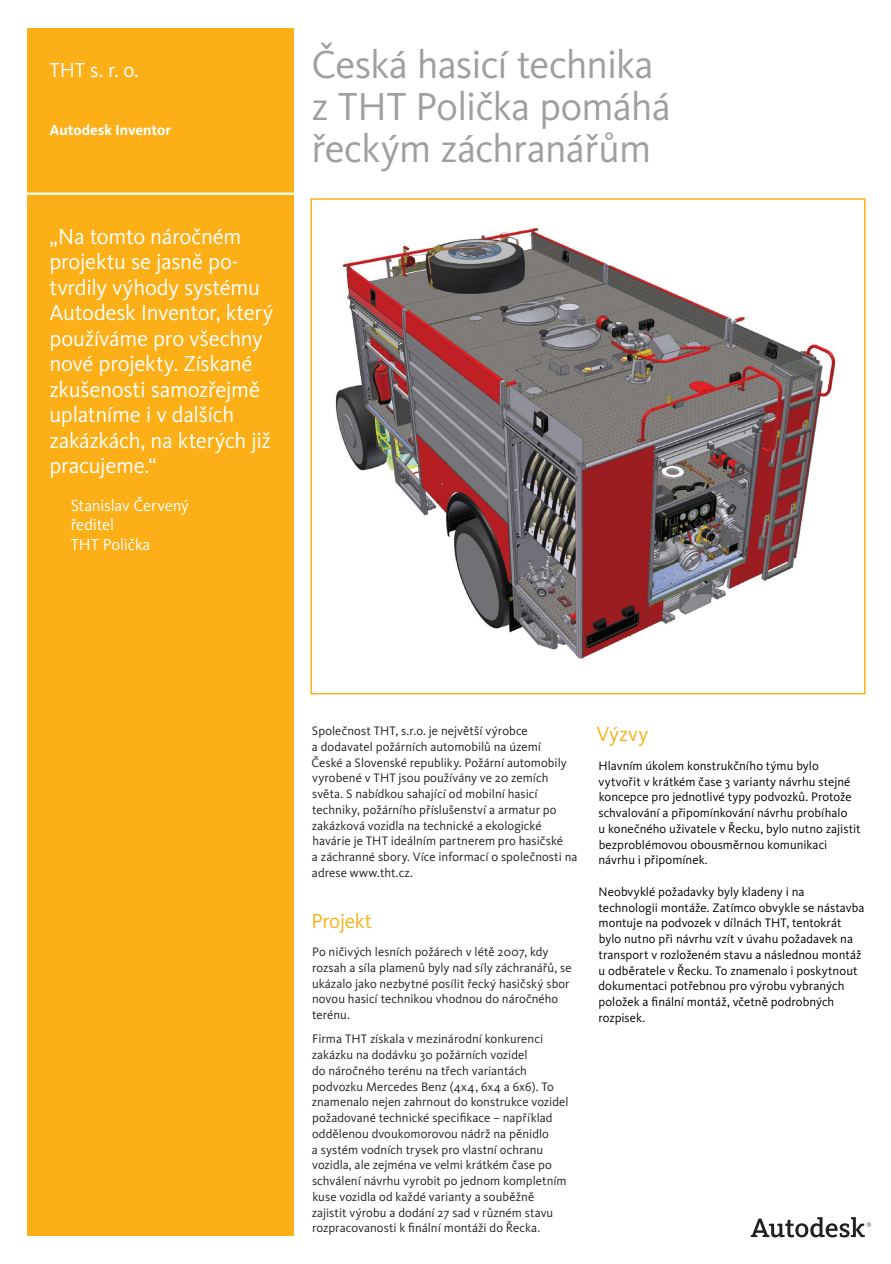
<style>
.page{position:relative;width:891px;height:1264px;background:#fff}
.page>*{position:absolute;margin:0;border:0;box-sizing:border-box;transform-origin:0 0}
.t1{font:40.5px/42px "Kievit Pro";letter-spacing:-.02em;color:#9d9fa1}
.t2{font:22.5px/25.5px "Kievit Pro";letter-spacing:-.015em;color:#fff}
.t3{font:21px "Kievit Pro";letter-spacing:-.01em;color:#fcaf17}
.t4{font:21px "Kievit Pro";color:#fff}
.t5{font:16.5px/19.5px "Kievit Pro";letter-spacing:-.01em;color:#fff}
.t6{font:700 15px "Kievit Pro";letter-spacing:-.005em;color:#fff}
.t7{font:12.75px/15.8px "Kievit Pro";color:#231f20}
.t8{font:12.75px/15.8px "Kievit Pro";color:#000002}
</style>
<div class="page">
<img style="left:335px;top:227px;width:502px;height:432px">
<div style="left:311px;top:198px;width:555px;height:496px;border:2px solid #fcaf17"></div>
<svg style="left:751px;top:1217px;width:120px;height:20px"></svg>
<div style="left:27px;top:28px;width:267px;height:1208px;background:#fcaf17"></div>
<hr style="left:0;top:193px;width:302px;height:2px;background:#fff">
<h3 class="t4" style="left:49px;top:62px;width:91px">THT s. r. o.</h3>
<p class="t6" style="left:49px;top:125px;width:123px">Autodesk Inventor</p>
<h2 class="t2" style="left:49px;top:226px;width:225px">„Na tomto náročném projektu se jasně po&shy;tvrdily výhody systému<br>Autodesk Inventor, který používáme pro všechny nové projekty. Získané zkušenosti samozřejmě uplatníme i v dalších zakázkách, na kterých již pracujeme.“</h2>
<p class="t5" style="left:71px;top:497px;width:120px">Stanislav Červený ředitel<br>THT Polička</p>
<h1 class="t1" style="left:312px;top:48px;width:361px">Česká hasicí technika z THT Polička pomáhá řeckým záchranářům</h1>
<p class="t7" style="left:311px;top:724px;width:268px">Společnost THT, s.r.o. je největší výrobce<br>a dodavatel požárních automobilů na území<br>České a Slovenské republiky. Požární automobily vyrobené v THT jsou používány ve 20 zemích světa. S nabídkou sahající od mobilní hasicí techniky, požárního příslušenství a armatur po zakázková vozidla na technické a ekologické havárie je THT ideálním partnerem pro hasičské<br>a záchranné sbory. Více informací o společnosti na adrese www.tht.cz.</p>
<h3 class="t3" style="left:311px;top:913px;width:62px">Projekt</h3>
<p class="t7" style="left:312px;top:945px;width:261px">Po ničivých lesních požárech v létě 2007, kdy rozsah a síla plamenů byly nad síly záchranářů, se ukázalo jako nezbytné posílit řecký hasičský sbor novou hasicí technikou vhodnou do náročného terénu.</p>
<p class="t7" style="left:312px;top:1033px;width:258px">Firma THT získala v mezinárodní konkurenci zakázku na dodávku 30 požárních vozidel<br>do náročného terénu na třech variantách podvozku Mercedes Benz (4x4, 6x4 a 6x6). To znamenalo nejen zahrnout do konstrukce vozidel požadované technické specifikace – například oddělenou dvoukomorovou nádrž na pěnidlo<br>a systém vodních trysek pro vlastní ochranu vozidla, ale zejména ve velmi krátkém čase po schválení návrhu vyrobit po jednom kompletním kuse vozidla od každé varianty a souběžně zajistit výrobu a dodání 27 sad v různém stavu rozpracovanosti k finální montáži do Řecka.</p>
<h3 class="t3" style="left:596px;top:726px;width:53px">Výzvy</h3>
<p class="t8" style="left:598px;top:759px;width:264px">Hlavním úkolem konstrukčního týmu bylo vytvořit v krátkém čase 3 varianty návrhu stejné koncepce pro jednotlivé typy podvozků. Protože schvalování a připomínkování návrhu probíhalo<br>u konečného uživatele v Řecku, bylo nutno zajistit bezproblémovou obousměrnou komunikaci návrhu i připomínek.</p>
<p class="t8" style="left:598px;top:885px;width:268px">Neobvyklé požadavky byly kladeny i na technologii montáže. Zatímco obvykle se nástavba montuje na podvozek v dílnách THT, tentokrát bylo nutno při návrhu vzít v úvahu požadavek na transport v rozloženém stavu a následnou montáž u odběratele v Řecku. To znamenalo i poskytnout dokumentaci potřebnou pro výrobu vybraných položek a finální montáž, včetně podrobných rozpisek.</p>
</div>
